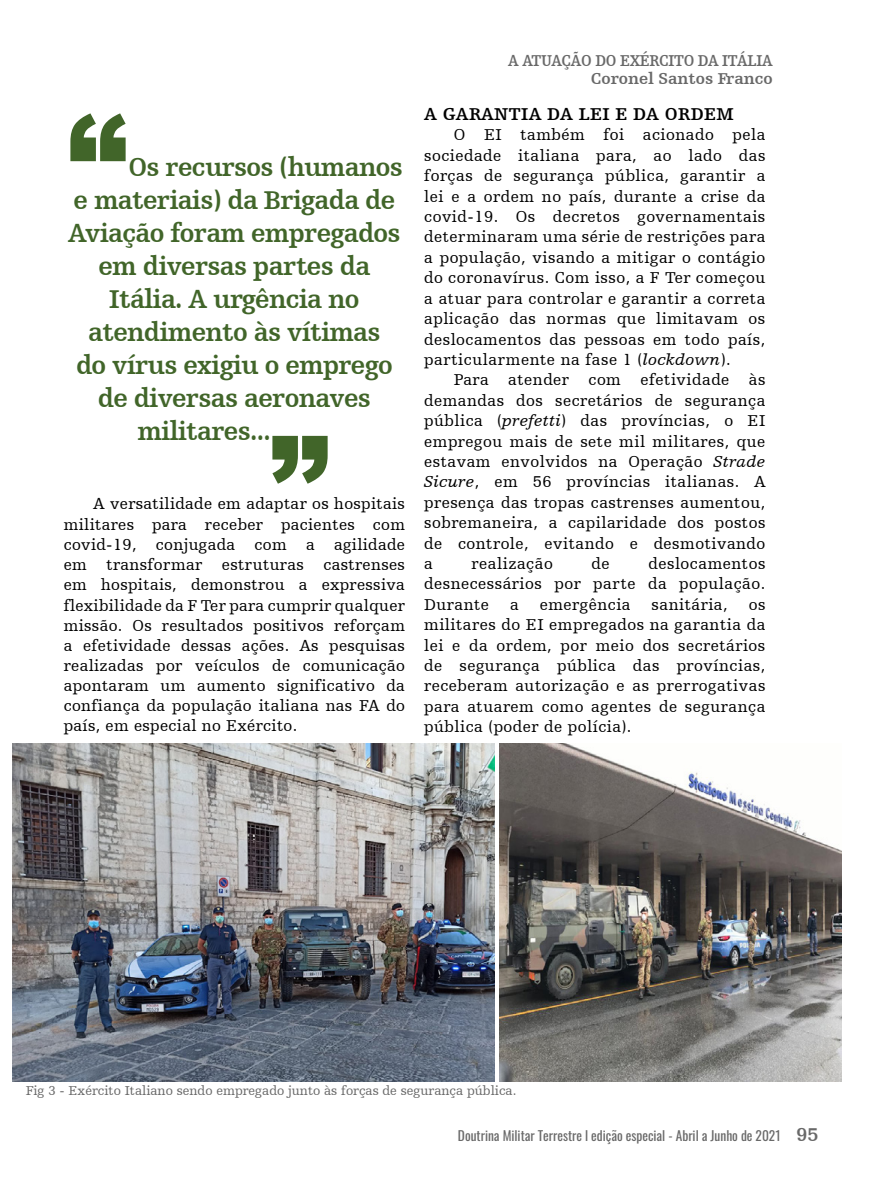
<style>
.page{position:relative;width:893px;height:1191px;background:#fff}
.page>*{position:absolute;margin:0;border:0;box-sizing:border-box;transform-origin:0 0}
.t1{font:900 120px "Arial";color:#416529}
.t2{font:700 27px "Humanist Slabserif 712 BT";letter-spacing:-.025em;color:#416529}
.t3{font:700 18px "Humanist Slabserif 712 BT";letter-spacing:.02em;color:#000}
.t4{font:16.5px/20.4px "Humanist Slabserif 712 BT";letter-spacing:.03em;color:#000;text-align:justify}
.editorial{font:700 16.5px "Humanist Slabserif 712 BT";letter-spacing:-.02em;color:#696969;scale:.9 1}
.editorial-2{font:700 16.5px "Humanist Slabserif 712 BT";color:#696969}
.t5{font:13.5px "Humanist Slabserif 712 BT";color:#696969}
.t6{font:13.35px "Oswald";color:#696969}
.s1{font-style:italic}
.s2{font-family:"Humanist Slabserif 712 BT";font-weight:700;font-size:19.5px}
</style>
<div class="page">
<img style="left:13px;top:743px;width:481px;height:338px">
<img style="left:500px;top:743px;width:342px;height:338px">
<p class="t1" style="left:67px;top:71px;width:62px">“</p>
<p class="t2" style="left:128px;top:150px;width:276px">Os recursos (humanos</p>
<p class="t2" style="left:74px;top:183px;width:323px">e materiais) da Brigada de</p>
<p class="t2" style="left:68px;top:216px;width:334px">Aviação foram empregados</p>
<p class="t2" style="left:99px;top:249px;width:273px">em diversas partes da</p>
<p class="t2" style="left:109px;top:282px;width:252px">Itália. A urgência no</p>
<p class="t2" style="left:88px;top:315px;width:294px">atendimento às vítimas</p>
<p class="t2" style="left:76px;top:348px;width:318px">do vírus exigiu o emprego</p>
<p class="t2" style="left:98px;top:381px;width:275px">de diversas aeronaves</p>
<p class="t2" style="left:137px;top:414px;width:135px">militares...</p>
<p class="t1" style="left:331px;top:526px;width:61px;rotate:-180deg">“</p>
<p class="t4" style="left:64px;top:493px;width:343px;text-indent:30px">A versatilidade em adaptar os hospitais militares para receber pacientes com covid-19, conjugada com a agilidade em transformar estruturas castrenses em hospitais, demonstrou a expressiva flexibilidade da F Ter para cumprir qualquer missão. Os resultados positivos reforçam a efetividade dessas ações. As pesquisas realizadas por veículos de comunicação apontaram um aumento significativo da confiança da população italiana nas FA do país, em especial no Exército.</p>
<p class="editorial" style="left:508px;top:50px;width:295px">A ATUAÇÃO DO EXÉRCITO DA ITÁLIA</p>
<p class="editorial-2" style="left:591px;top:68px;width:183px">Coronel Santos Franco</p>
<p class="t3" style="left:424px;top:103px;width:311px">A GARANTIA DA LEI E DA ORDEM</p>
<p class="t4" style="left:424px;top:124px;width:343px;text-indent:30px">O EI também foi acionado pela sociedade italiana para, ao lado das forças de segurança pública, garantir a lei e a ordem no país, durante a crise da covid-19. Os decretos governamentais determinaram uma série de restrições para a população, visando a mitigar o contágio do coronavírus. Com isso, a F Ter começou a atuar para controlar e garantir a correta aplicação das normas que limitavam os deslocamentos das pessoas em todo país, particularmente na fase 1 (<span class="s1">lockdown</span>).</p>
<p class="t4" style="left:424px;top:369px;width:343px;text-indent:30px">Para atender com efetividade às demandas dos secretários de segurança pública (<span class="s1">prefetti</span>) das províncias, o EI empregou mais de sete mil militares, que estavam envolvidos na Operação <span class="s1">Strade Sicure</span>, em 56 províncias italianas. A presença das tropas castrenses aumentou, sobremaneira, a capilaridade dos postos de controle, evitando e desmotivando a</p>
<p class="t4" style="left:472px;top:553px;width:83px">realização</p>
<p class="t4" style="left:592px;top:553px;width:20px">de</p>
<p class="t4" style="left:424px;top:553px;width:343px;text-indent:224px">deslocamentos desnecessários por parte da população.<br>Durante</p>
<p class="t4" style="left:510px;top:594px;width:10px">a</p>
<p class="t4" style="left:540px;top:594px;width:92px">emergência</p>
<p class="t4" style="left:652px;top:594px;width:78px">sanitária,</p>
<p class="t4" style="left:424px;top:594px;width:343px;text-indent:324px">os militares do EI empregados na garantia da lei e da ordem, por meio dos secretários de segurança pública das províncias, receberam autorização e as prerrogativas para atuarem como agentes de segurança pública (poder de polícia).</p>
<p class="t5" style="left:26px;top:1082px;width:492px">Fig 3 - Exército Italiano sendo empregado junto às forças de segurança pública.</p>
<p class="t6" style="left:458px;top:1123px;width:362px">Doutrina Militar Terrestre l edição especial - Abril a Junho de 2021 <span class="s2">95</span></p>
</div>
